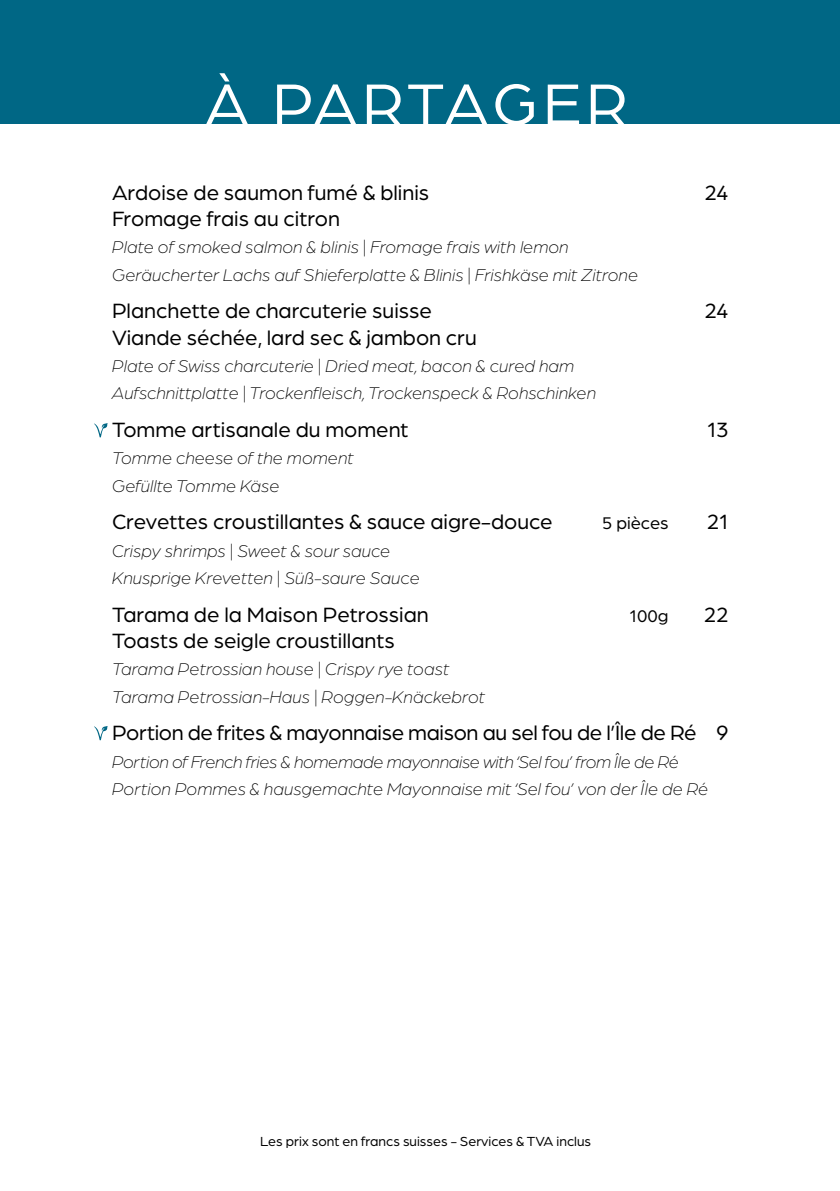
<style>
.page{position:relative;width:840px;height:1191px;background:#fff}
.page>*{position:absolute;margin:0;border:0;box-sizing:border-box;transform-origin:0 0}
.t1{font:62px "Arboria";letter-spacing:.065em;color:#fff}
.t2{font:22px "Arboria";color:#000}
.t3{font:italic 300 18px/27.2px "Arboria";color:#000}
.t4{font:italic 300 18px/27.2px "Arboria";letter-spacing:-.02em;color:#000}
.t5{font:18px "Arboria";color:#000}
.t6{font:14px "Arboria";color:#000}
</style>
<div class="page">
<div style="left:0;top:0;width:839px;height:123px;background:#006785"></div>
<svg style="left:94px;top:726px;width:14px;height:14px"></svg>
<svg style="left:94px;top:423px;width:14px;height:14px"></svg>
<h1 class="t1" style="left:205px;top:64px;width:423px">À PARTAGER</h1>
<p class="t2" style="left:112px;top:178px;width:318px">Ardoise de saumon fumé &amp; blinis</p>
<p class="t2" style="left:704px;top:178px;width:26px">24</p>
<p class="t2" style="left:112px;top:204px;width:229px">Fromage frais au citron</p>
<p class="t3" style="left:112px;top:233px;width:527px">Plate of smoked salmon &amp; blinis | Fromage frais with lemon<br>Geräucherter Lachs auf Shieferplatte &amp; Blinis | Frishkäse mit Zitrone</p>
<p class="t2" style="left:112px;top:297px;width:321px">Planchette de charcuterie suisse</p>
<p class="t2" style="left:704px;top:297px;width:26px">24</p>
<p class="t2" style="left:112px;top:323px;width:366px">Viande séchée, lard sec &amp; jambon cru</p>
<p class="t3" style="left:112px;top:352px;width:485px">Plate of Swiss charcuterie | Dried meat, bacon &amp; cured ham<br>Aufschnittplatte | Trockenfleisch, Trockenspeck &amp; Rohschinken</p>
<p class="t2" style="left:112px;top:415px;width:298px">Tomme artisanale du moment</p>
<p class="t2" style="left:706px;top:415px;width:23px">13</p>
<p class="t3" style="left:112px;top:444px;width:243px">Tomme cheese of the moment<br>Gefüllte Tomme Käse</p>
<p class="t2" style="left:112px;top:508px;width:442px">Crevettes croustillantes &amp; sauce aigre-douce</p>
<p class="t5" style="left:601px;top:511px;width:68px">5 pièces</p>
<p class="t2" style="left:706px;top:508px;width:23px">21</p>
<p class="t3" style="left:112px;top:536px;width:309px">Crispy shrimps | Sweet &amp; sour sauce<br>Knusprige Krevetten | Süß-saure Sauce</p>
<p class="t2" style="left:112px;top:600px;width:318px">Tarama de la Maison Petrossian</p>
<p class="t5" style="left:628px;top:604px;width:41px">100g</p>
<p class="t2" style="left:703px;top:600px;width:26px">22</p>
<p class="t2" style="left:112px;top:626px;width:284px">Toasts de seigle croustillants</p>
<p class="t3" style="left:112px;top:655px;width:374px">Tarama Petrossian house | Crispy rye toast<br>Tarama Petrossian-Haus | Roggen-Knäckebrot</p>
<p class="t2" style="left:112px;top:718px;width:617px">Portion de frites &amp; mayonnaise maison au sel fou de l’Île de Ré 9</p>
<p class="t4" style="left:112px;top:747px;width:597px">Portion of French fries &amp; homemade mayonnaise with ‘Sel fou’ from Île de Ré<br>Portion Pommes &amp; hausgemachte Mayonnaise mit ‘Sel fou’ von der Île de Ré</p>
<p class="t6" style="left:260px;top:1132px;width:332px">Les prix sont en francs suisses - Services &amp; TVA inclus</p>
</div>
